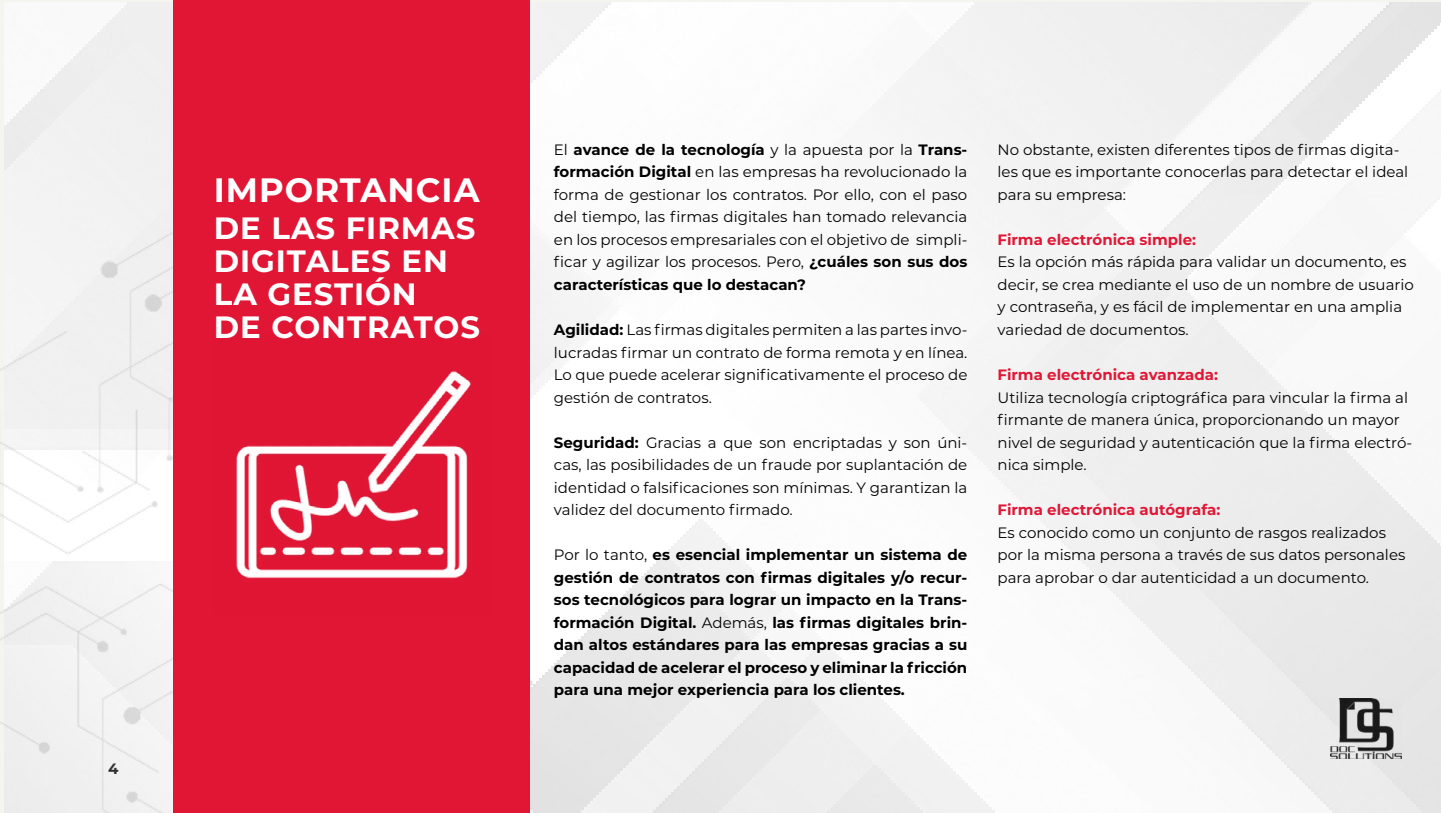
<style>
.page{position:relative;width:1441px;height:813px;background:#fff}
.page>*{position:absolute;margin:0;border:0;box-sizing:border-box;transform-origin:0 0}
.t1{font:700 33.75px "Montserrat";letter-spacing:.03em;color:#fff}
.t2{font:700 30.75px/33px "Montserrat";letter-spacing:.03em;color:#fff}
.t3{font:15px/22.5px "Montserrat";color:#000}
.t4{font:700 15px/22.5px "Montserrat";color:#000;text-align:justify}
.t5{font:700 15px "Montserrat";color:#e01736}
.t6{font:700 15px "Montserrat";color:#313131}
.s1{font-weight:700}
.s2{font-weight:400}
</style>
<div class="page">
<img style="left:5px;top:2px;width:1435px;height:810px">
<img style="left:0;top:214px;width:533px;height:598px">
<img style="left:1330px;top:698px;width:71px;height:60px">
<div style="left:174px;top:0;width:356px;height:812px;background:#e11635"></div>
<img style="left:236px;top:371px;width:235px;height:208px">
<p class="t6" style="left:108px;top:757px;width:12px">4</p>
<h1 class="t1" style="left:214px;top:165px;width:267px">IMPORTANCIA</h1>
<h2 class="t2" style="left:214px;top:210px;width:268px">DE LAS FIRMAS<br>DIGITALES EN<br>LA GESTIÓN<br>DE CONTRATOS</h2>
<p class="t3" style="left:554px;top:138px;width:415px;text-align:justify">El <span class="s1">avance de la tecnología</span> y la apuesta por la <span class="s1">Trans&shy;formación Digital</span> en las empresas ha revolucionado la forma de gestionar los contratos. Por ello, con el paso del tiempo, las firmas digitales han tomado relevancia en los procesos empresariales con el objetivo de simpli&shy;ficar y agilizar los procesos. Pero, <span class="s1">¿cuáles son sus dos características que lo destacan?</span></p>
<p class="t3" style="left:554px;top:318px;width:415px;text-align:justify"><span class="s1">Agilidad:</span> Las firmas digitales permiten a las partes invo&shy;lucradas firmar un contrato de forma remota y en línea.<br>Lo que puede acelerar significativamente el proceso de gestión de contratos.</p>
<p class="t3" style="left:554px;top:430px;width:415px;text-align:justify"><span class="s1">Seguridad:</span> Gracias a que son encriptadas y son úni&shy;cas, las posibilidades de un fraude por suplantación de identidad o falsificaciones son mínimas. Y garantizan la validez del documento firmado.</p>
<p class="t4" style="left:554px;top:542px;width:415px"><span class="s2">Por lo tanto,</span> es esencial implementar un sistema de gestión de contratos con firmas digitales y/o recur&shy;sos tecnológicos para lograr un impacto en la Trans&shy;formación Digital. <span class="s2">Además,</span> las firmas digitales brin&shy;dan altos estándares para las empresas gracias a su capacidad de acelerar el proceso y eliminar la fricción para una mejor experiencia para los clientes.</p>
<p class="t3" style="left:997px;top:138px;width:412px">No obstante, existen diferentes tipos de firmas digita&shy;les que es importante conocerlas para detectar el ideal para su empresa:</p>
<p class="t5" style="left:997px;top:228px;width:200px">Firma electrónica simple:</p>
<p class="t3" style="left:997px;top:250px;width:418px">Es la opción más rápida para validar un documento, es decir, se crea mediante el uso de un nombre de usuario y contraseña, y es fácil de implementar en una amplia variedad de documentos.</p>
<p class="t5" style="left:997px;top:363px;width:222px">Firma electrónica avanzada:</p>
<p class="t3" style="left:997px;top:385px;width:416px">Utiliza tecnología criptográfica para vincular la firma al firmante de manera única, proporcionando un mayor nivel de seguridad y autenticación que la firma electró&shy;nica simple.</p>
<p class="t5" style="left:997px;top:498px;width:224px">Firma electrónica autógrafa:</p>
<p class="t3" style="left:997px;top:520px;width:409px">Es conocido como un conjunto de rasgos realizados por la misma persona a través de sus datos personales para aprobar o dar autenticidad a un documento.</p>
</div>
